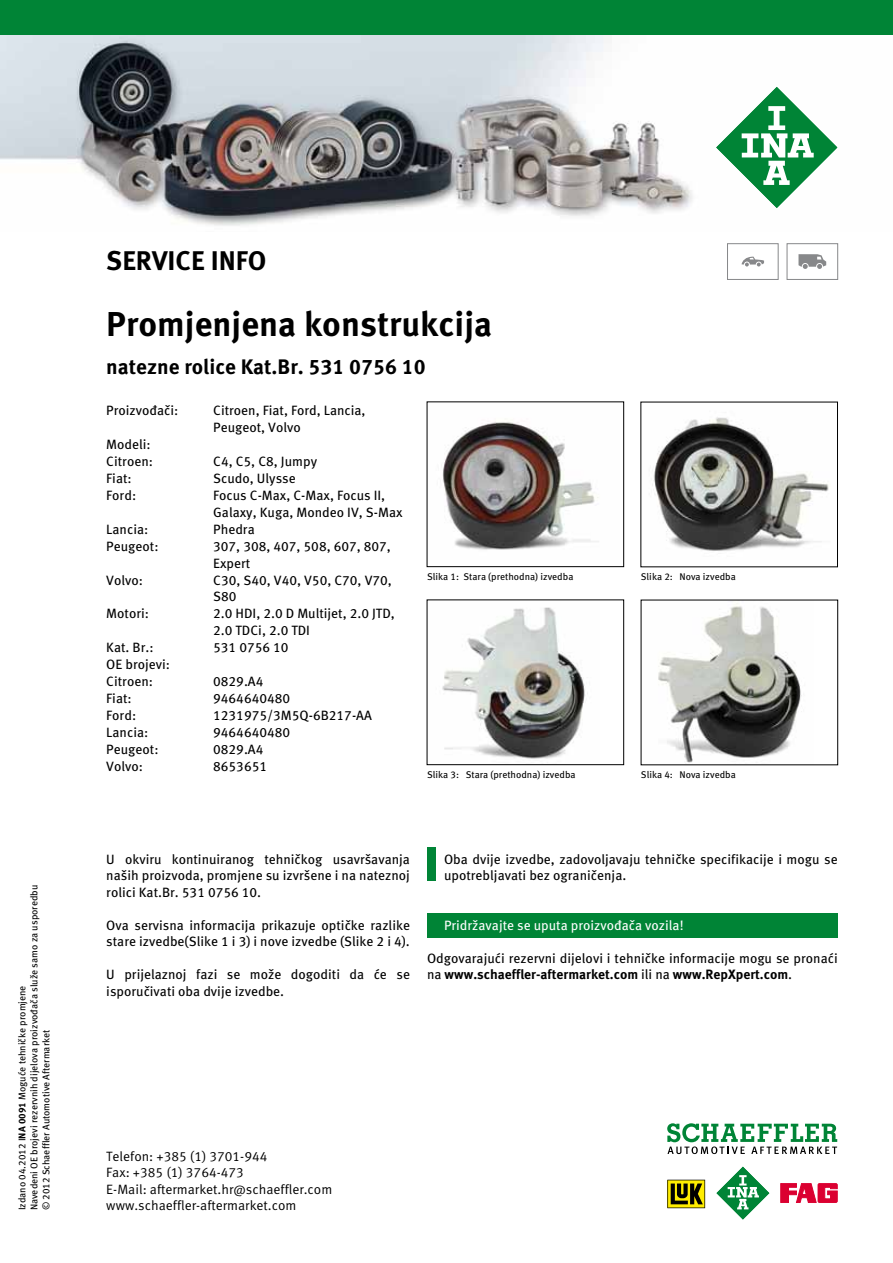
<style>
.page{position:relative;width:893px;height:1263px;background:#fff}
.page>*{position:absolute;margin:0;border:0;box-sizing:border-box;transform-origin:0 0}
.t1{font:700 34.5px "Meta Pro";color:#000}
.t2{font:700 27px "Meta Pro";color:#000}
.t3{font:700 21px "Meta Pro";color:#000}
.t4{font:13.5px/16.5px "Meta Pro";color:#000}
.t5{font:13.5px/16.5px "Meta Pro Norm";color:#000}
.t6{font:13.5px "Meta Pro";color:#fff}
.t7{font:9.75px/12px "Meta Pro";color:#000}
.s1{font-weight:700}
</style>
<div class="page">
<div style="left:427px;top:847px;width:9px;height:33px;background:#008436"></div>
<img style="left:443px;top:422px;width:156px;height:128px">
<div style="left:427px;top:402px;width:197px;height:165px;border:1px solid #000"></div>
<img style="left:652px;top:417px;width:177px;height:134px">
<img style="left:442px;top:607px;width:146px;height:152px">
<div style="left:427px;top:600px;width:197px;height:165px;border:1px solid #000"></div>
<img style="left:658px;top:603px;width:144px;height:160px">
<div style="left:427px;top:913px;width:411px;height:25px;background:#008436"></div>
<div style="left:727px;top:243px;width:51px;height:37px;border:1px solid #87888a"></div>
<svg style="left:742px;top:257px;width:22px;height:9px"></svg>
<div style="left:787px;top:243px;width:51px;height:37px;border:1px solid #87888a"></div>
<svg style="left:798px;top:254px;width:28px;height:15px"></svg>
<img style="left:0;top:34px;width:893px;height:192px">
<svg style="left:667px;top:1180px;width:38px;height:28px"></svg>
<svg style="left:781px;top:1183px;width:56px;height:19px"></svg>
<svg style="left:716px;top:1166px;width:54px;height:54px"></svg>
<svg style="left:667px;top:1123px;width:170px;height:31px"></svg>
<svg style="left:715px;top:85px;width:124px;height:124px"></svg>
<div style="left:0;top:0;width:893px;height:34px;background:#008436"></div>
<p class="t7" style="left:15px;top:1210px;width:327px;rotate:-90deg">Izdano 04.2012 I<span class="s1">NA 0091</span> Moguće tehničke promjene<br>Navedeni OE brojevi rezervnih dijelova proizvođača služe samo za usporedbu © 2012 Schaeffler Automotive Aftermarket</p>
<h2 class="t2" style="left:106px;top:239px;width:162px">SERVICE INFO</h2>
<h1 class="t1" style="left:106px;top:297px;width:387px">Promjenjena konstrukcija</h1>
<h3 class="t3" style="left:106px;top:350px;width:321px">natezne rolice Kat.Br. 531 0756 10</h3>
<p class="t4" style="left:106px;top:402px;width:74px">Proizvođači:</p>
<p class="t4" style="left:213px;top:402px;width:154px">Citroen, Fiat, Ford, Lancia,<br>Peugeot, Volvo</p>
<p class="t4" style="left:106px;top:435px;width:48px;line-height:17px">Modeli:<br>Citroen:</p>
<p class="t4" style="left:213px;top:453px;width:105px">C4, C5, C8, Jumpy</p>
<p class="t4" style="left:106px;top:469px;width:27px">Fiat:</p>
<p class="t4" style="left:213px;top:469px;width:84px">Scudo, Ulysse</p>
<p class="t4" style="left:106px;top:486px;width:31px">Ford:</p>
<p class="t4" style="left:213px;top:486px;width:191px;line-height:17px">Focus C-Max, C-Max, Focus II,<br>Galaxy, Kuga, Mondeo IV, S-Max</p>
<p class="t4" style="left:106px;top:520px;width:44px">Lancia:</p>
<p class="t4" style="left:213px;top:520px;width:43px">Phedra</p>
<p class="t4" style="left:106px;top:537px;width:54px">Peugeot:</p>
<p class="t4" style="left:213px;top:537px;width:179px">307, 308, 407, 508, 607, 807,<br>Expert</p>
<p class="t4" style="left:106px;top:571px;width:38px">Volvo:</p>
<p class="t4" style="left:213px;top:571px;width:180px">C30, S40, V40, V50, C70, V70,<br>S80</p>
<p class="t4" style="left:106px;top:604px;width:44px">Motori:</p>
<p class="t4" style="left:213px;top:604px;width:183px">2.0 HDI, 2.0 D Multijet, 2.0 JTD,<br>2.0 TDCi, 2.0 TDI</p>
<p class="t4" style="left:106px;top:638px;width:49px">Kat. Br.:</p>
<p class="t4" style="left:213px;top:638px;width:77px">531 0756 10</p>
<p class="t4" style="left:106px;top:655px;width:65px;line-height:17px">OE brojevi:<br>Citroen:</p>
<p class="t4" style="left:213px;top:672px;width:52px">0829.A4</p>
<p class="t4" style="left:106px;top:689px;width:27px">Fiat:</p>
<p class="t4" style="left:213px;top:689px;width:78px">9464640480</p>
<p class="t4" style="left:106px;top:706px;width:31px">Ford:</p>
<p class="t4" style="left:213px;top:706px;width:160px">1231975/3M5Q-6B217-AA</p>
<p class="t4" style="left:106px;top:723px;width:44px">Lancia:</p>
<p class="t4" style="left:213px;top:723px;width:78px">9464640480</p>
<p class="t4" style="left:106px;top:740px;width:54px">Peugeot:</p>
<p class="t4" style="left:213px;top:740px;width:52px">0829.A4</p>
<p class="t4" style="left:106px;top:757px;width:38px">Volvo:</p>
<p class="t4" style="left:213px;top:757px;width:55px">8653651</p>
<p class="t7" style="left:427px;top:570px;width:148px">Slika 1: Stara (prethodna) izvedba</p>
<p class="t7" style="left:641px;top:570px;width:97px">Slika 2: Nova izvedba</p>
<p class="t7" style="left:427px;top:768px;width:150px">Slika 3: Stara (prethodna) izvedba</p>
<p class="t7" style="left:641px;top:768px;width:97px">Slika 4: Nova izvedba</p>
<p class="t4" style="left:106px;top:850px;width:305px;text-align:justify">U okviru kontinuiranog tehničkog usavršavanja naših proizvoda, promjene su izvršene i na nateznoj rolici Kat.Br. 531 0756 10.</p>
<p class="t4" style="left:106px;top:916px;width:305px">Ova servisna informacija prikazuje optičke razlike stare izvedbe(Slike 1 i 3) i nove izvedbe (Slike 2 i 4).</p>
<p class="t4" style="left:106px;top:965px;width:305px">U prijelaznoj fazi se može dogoditi da će se isporučivati oba dvije izvedbe.</p>
<p class="t4" style="left:444px;top:850px;width:395px">Oba dvije izvedbe, zadovoljavaju tehničke specifikacije i mogu se upotrebljavati bez ograničenja.</p>
<p class="t6" style="left:444px;top:915px;width:241px">Pridržavajte se uputa proizvođača vozila!</p>
<p class="t4" style="left:427px;top:949px;width:412px">Odgovarajući rezervni dijelovi i tehničke informacije mogu se pronaći na <span class="s1">www.schaeffler-aftermarket.com</span> ili na <span class="s1">www.RepXpert.com</span>.</p>
<p class="t5" style="left:106px;top:1147px;width:228px">Telefon: +385 (1) 3701-944<br>Fax: +385 (1) 3764-473<br>E-Mail: aftermarket.hr@schaeffler.com www.schaeffler-aftermarket.com</p>
</div>
